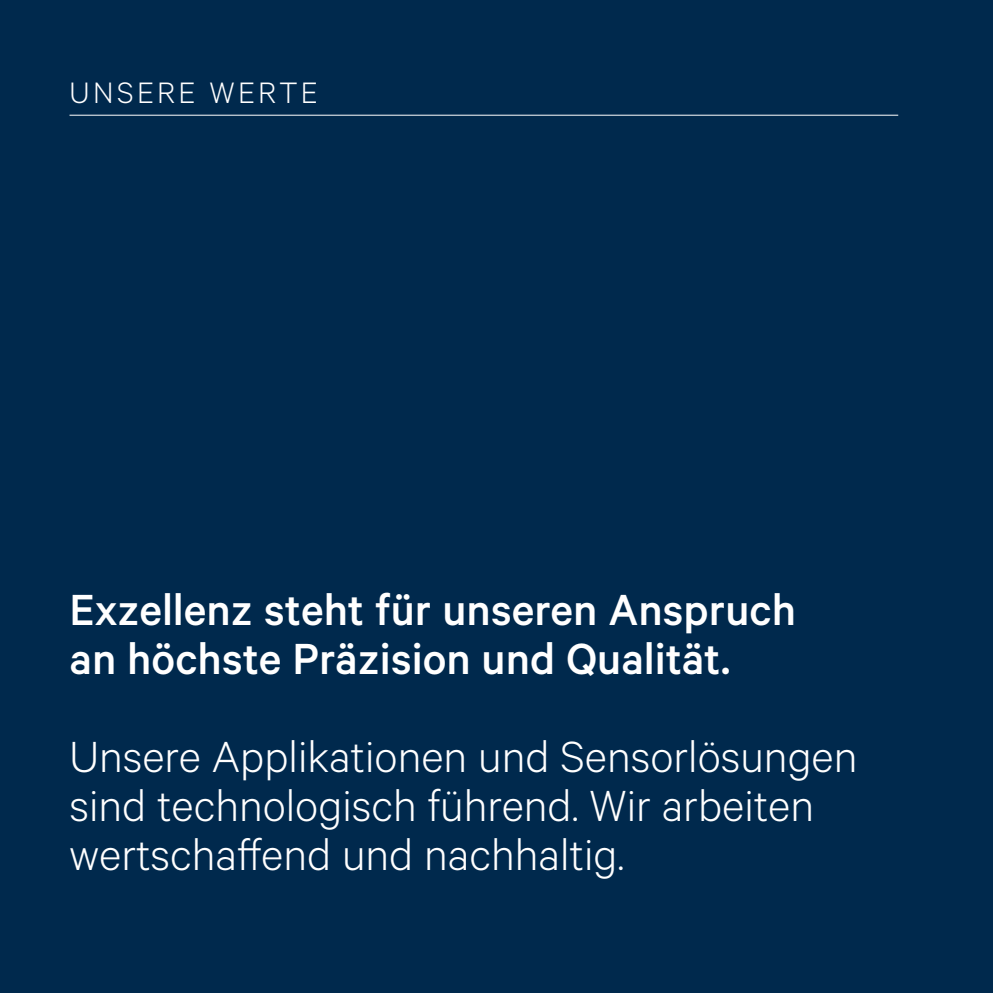
<style>
.page{position:relative;width:993px;height:993px;background:#fff}
.page>*{position:absolute;margin:0;border:0;box-sizing:border-box;transform-origin:0 0}
.t1{font:300 49px/49px "Calibre";color:#fff}
.t2{font:500 49px/49px "Calibre";color:#fff}
.t3{font:300 33.25px "Calibre";letter-spacing:.095em;color:#fff}
</style>
<div class="page">
<div style="left:0;top:0;width:992px;height:992px;background:#00294d"></div>
<hr style="left:69px;top:115px;width:828px;height:1px;background:#fff">
<p class="t3" style="left:69px;top:73px;width:250px">UNSERE WERTE</p>
<p class="t2" style="left:69px;top:583px;width:727px">Exzellenz steht für unseren Anspruch an höchste Präzision und Qualität.</p>
<p class="t1" style="left:69px;top:729px;width:789px">Unsere Applikationen und Sensorlösungen sind technologisch führend. Wir arbeiten wertschaffend und nachhaltig.</p>
</div>
